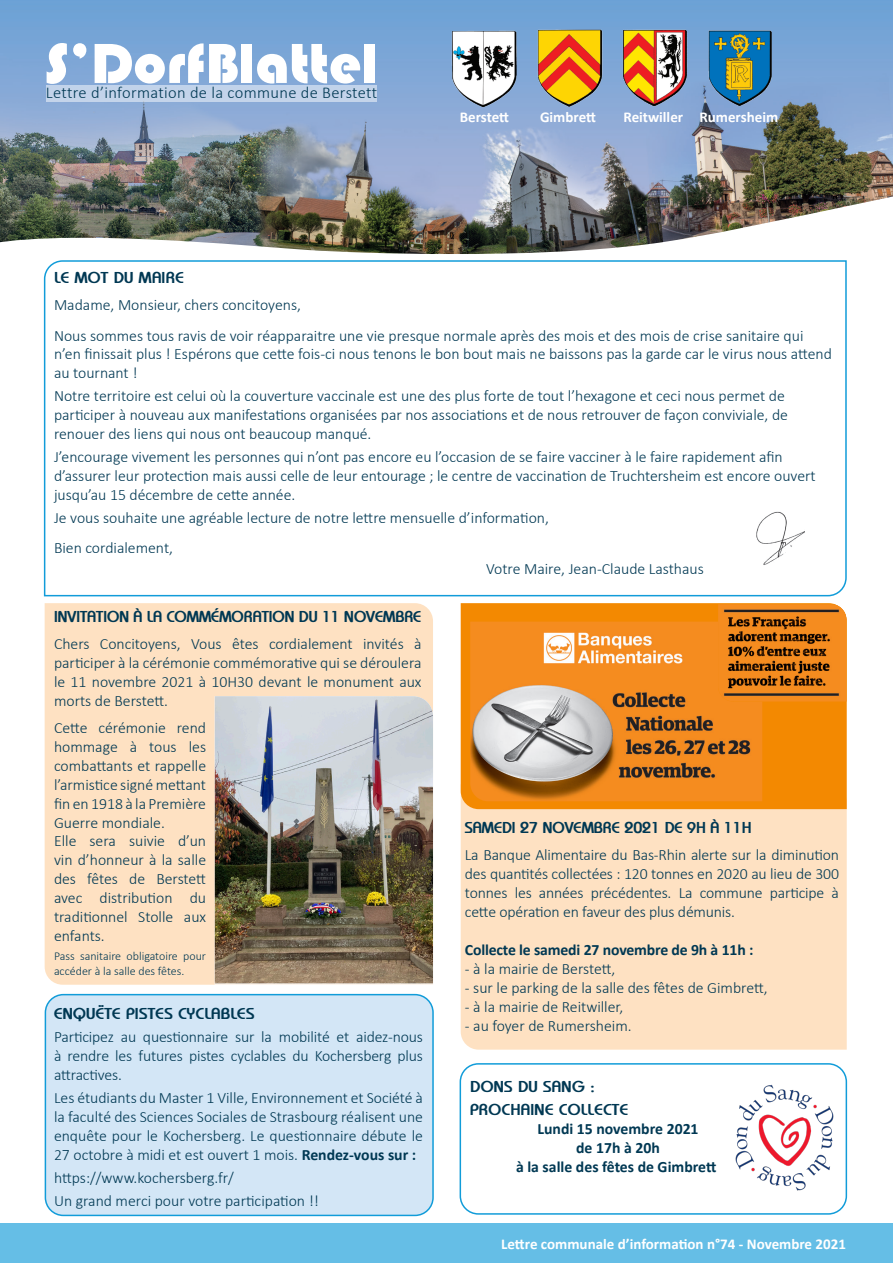
<style>
.page{position:relative;width:893px;height:1263px;background:#fff}
.page>*{position:absolute;margin:0;border:0;box-sizing:border-box;transform-origin:0 0}
.t1{font:58.5px "Bauhaus 93";color:#fff}
.t2{font:300 16.5px "Calibri";letter-spacing:.02em;color:#003853}
.t3{font:300 15.75px/18.9px "Calibri";color:#003853;text-align:justify}
.t4{font:700 15.75px "Calibri";letter-spacing:-.005em;color:#003853}
.t5{font:700 15.75px "Bauhaus";letter-spacing:-.01em;color:#003853;scale:.96 1}
.t6{font:700 15.75px "Bauhaus";letter-spacing:.01em;color:#003853}
.t7{font:700 15px "Calibri";color:#fff}
.t8{font:300 12px/15px "Calibri";color:#003853}
.s1{font-weight:700}
</style>
<div class="page">
<img style="left:0;top:0;width:893px;height:170px">
<img style="left:0;top:170px;width:893px;height:1043px">
<img style="left:452px;top:30px;width:65px;height:78px">
<img style="left:623px;top:30px;width:64px;height:76px">
<img style="left:708px;top:29px;width:64px;height:77px">
<img style="left:537px;top:30px;width:65px;height:78px">
<svg style="left:43px;top:259px;width:804px;height:338px"></svg>
<img style="left:755px;top:507px;width:49px;height:60px">
<div style="left:0;top:1224px;width:893px;height:39px;background:#65bee6"></div>
<div style="left:46px;top:85px;width:330px;height:17px;background:#c2d3ea"></div>
<div style="left:45px;top:603px;width:388px;height:382px;background:#fee1c2"></div>
<div style="left:461px;top:809px;width:386px;height:241px;background:#fee1c2"></div>
<div style="left:460px;top:1063px;width:387px;height:152px;border:2px solid #119cd9;border-radius:18px"></div>
<img style="left:215px;top:696px;width:218px;height:287px">
<div style="left:461px;top:603px;width:386px;height:206px;background:#f38901"></div>
<img style="left:470px;top:622px;width:292px;height:179px">
<img style="left:718px;top:604px;width:128px;height:97px">
<img style="left:731px;top:1080px;width:108px;height:115px">
<div style="left:45px;top:995px;width:388px;height:220px;background:#d3e6f6;border-radius:18px"></div>
<div style="left:45px;top:994px;width:389px;height:222px;border:2px solid #119cd9;border-radius:18px"></div>
<p class="t1" style="left:45px;top:30px;width:335px">S’DorfBlattel</p>
<p class="t2" style="left:46px;top:82px;width:333px">Lettre d’information de la commune de Berstett</p>
<p class="t7" style="left:460px;top:107px;width:51px">Berstett</p>
<p class="t7" style="left:540px;top:107px;width:57px">Gimbrett</p>
<p class="t7" style="left:623px;top:107px;width:61px">Reitwiller</p>
<p class="t7" style="left:699px;top:107px;width:80px">Rumersheim</p>
<p class="t6" style="left:54px;top:268px;width:132px">LE MOT DU MAIRE</p>
<p class="t3" style="left:54px;top:295px;width:248px">Madame, Monsieur, chers concitoyens,</p>
<p class="t3" style="left:54px;top:326px;width:779px;text-align:left">Nous sommes tous ravis de voir réapparaitre une vie presque normale après des mois et des mois de crise sanitaire qui n’en finissait plus ! Espérons que cette fois-ci nous tenons le bon bout mais ne baissons pas la garde car le virus nous attend au tournant !</p>
<p class="t3" style="left:54px;top:387px;width:735px;text-align:left">Notre territoire est celui où la couverture vaccinale est une des plus forte de tout l’hexagone et ceci nous permet de participer à nouveau aux manifestations organisées par nos associations et de nous retrouver de façon conviviale, de renouer des liens qui nous ont beaucoup manqué.</p>
<p class="t3" style="left:54px;top:448px;width:763px;text-align:left">J’encourage vivement les personnes qui n’ont pas encore eu l’occasion de se faire vacciner à le faire rapidement afin d’assurer leur protection mais aussi celle de leur entourage ; le centre de vaccination de Truchtersheim est encore ouvert jusqu’au 15 décembre de cette année.</p>
<p class="t3" style="left:54px;top:509px;width:496px">Je vous souhaite une agréable lecture de notre lettre mensuelle d’information,</p>
<p class="t3" style="left:54px;top:538px;width:121px">Bien cordialement,</p>
<p class="t3" style="left:486px;top:559px;width:219px">Votre Maire, Jean-Claude Lasthaus</p>
<p class="t5" style="left:54px;top:606px;width:384px">INVITATION À LA COMMÉMORATION DU 11 NOVEMBRE</p>
<p class="t3" style="left:54px;top:634px;width:369px">Chers Concitoyens, Vous êtes cordialement invités à participer à la cérémonie commémorative qui se déroulera le 11 novembre 2021 à 10H30 devant le monument aux morts de Berstett.</p>
<p class="t3" style="left:54px;top:718px;width:154px">Cette cérémonie rend hommage à tous les combattants et rappelle l’armistice signé mettant fin en 1918 à la Première Guerre mondiale.</p>
<p class="t3" style="left:54px;top:832px;width:154px">Elle sera suivie d’un vin d’honneur à la salle des fêtes de Berstett avec distribution du traditionnel Stolle aux enfants.</p>
<p class="t8" style="left:54px;top:949px;width:154px">Pass sanitaire obligatoire pour accéder à la salle des fêtes.</p>
<p class="t6" style="left:54px;top:1004px;width:202px">ENQUËTE PISTES CYCLABLES</p>
<p class="t3" style="left:54px;top:1027px;width:371px">Participez au questionnaire sur la mobilité et aidez-nous à rendre les futures pistes cyclables du Kochersberg plus attractives.</p>
<p class="t3" style="left:54px;top:1088px;width:370px">Les étudiants du Master 1 Ville, Environnement et Société à la faculté des Sciences Sociales de Strasbourg réalisent une enquête pour le Kochersberg. Le questionnaire débute le 27 octobre à midi et est ouvert 1 mois. <span class="s1">Rendez-vous sur :</span></p>
<p class="t3" style="left:54px;top:1168px;width:181px">https://www.kochersberg.fr/</p>
<p class="t3" style="left:54px;top:1191px;width:266px">Un grand merci pour votre participation !!</p>
<p class="t5" style="left:465px;top:818px;width:300px">SAMEDI 27 NOVEMBRE 2021 DE 9H À 11H</p>
<p class="t3" style="left:465px;top:846px;width:376px">La Banque Alimentaire du Bas-Rhin alerte sur la diminution des quantités collectées : 120 tonnes en 2020 au lieu de 300 tonnes les années précédentes. La commune participe à cette opération en faveur des plus démunis.</p>
<p class="t4" style="left:465px;top:939px;width:290px">Collecte le samedi 27 novembre de 9h à 11h :</p>
<p class="t3" style="left:465px;top:959px;width:152px">- à la mairie de Berstett,</p>
<p class="t3" style="left:465px;top:978px;width:304px">- sur le parking de la salle des fêtes de Gimbrett,</p>
<p class="t3" style="left:465px;top:997px;width:160px">- à la mairie de Reitwiller,</p>
<p class="t3" style="left:465px;top:1016px;width:168px">- au foyer de Rumersheim.</p>
<p class="t6" style="left:470px;top:1077px;width:126px">DONS DU SANG :</p>
<p class="t6" style="left:470px;top:1100px;width:160px">PROCHAINE COLLECTE</p>
<p class="t4" style="left:537px;top:1118px;width:163px">Lundi 15 novembre 2021</p>
<p class="t4" style="left:576px;top:1137px;width:85px">de 17h à 20h</p>
<p class="t4" style="left:516px;top:1156px;width:202px">à la salle des fêtes de Gimbrett</p>
<p class="t7" style="left:501px;top:1233px;width:346px">Lettre communale d’information n°74 - Novembre 2021</p>
</div>
